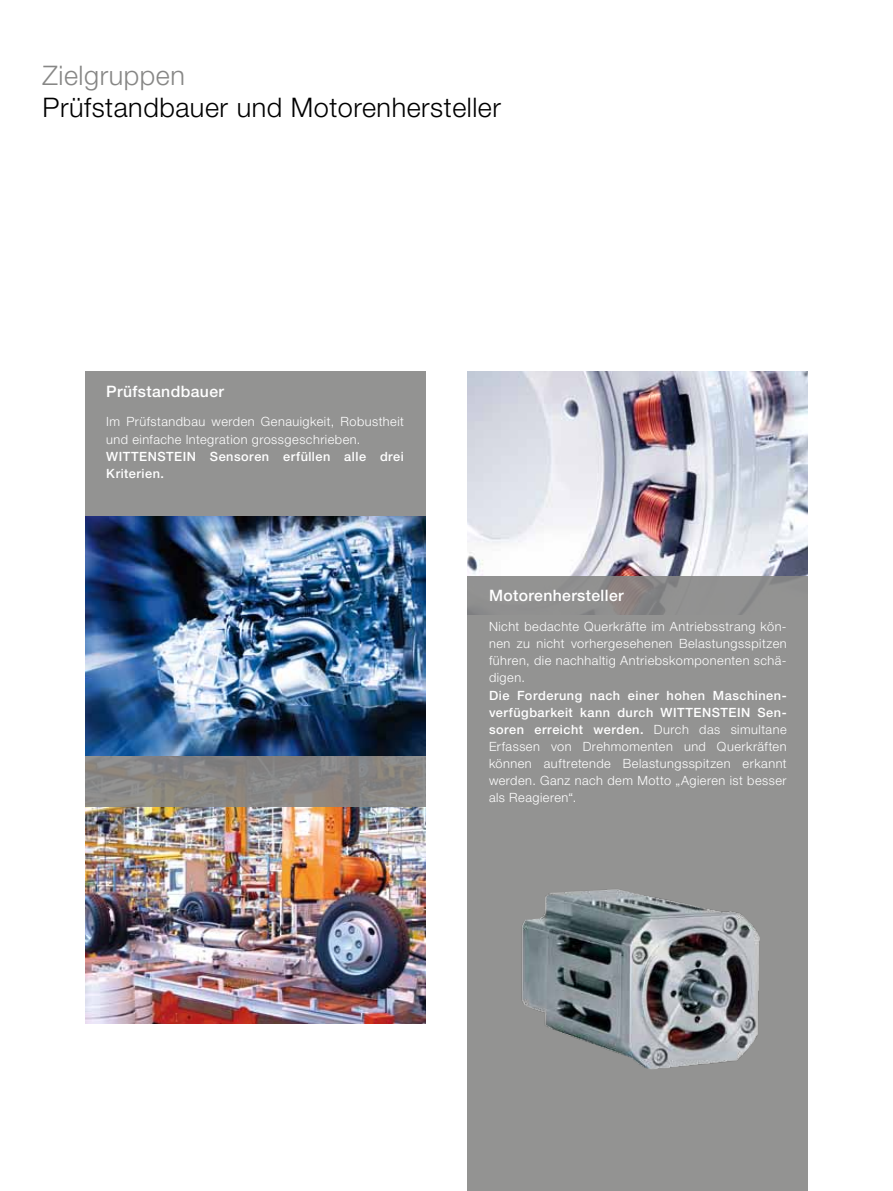
<style>
.page{position:relative;width:893px;height:1191px;background:#fff}
.page>*{position:absolute;margin:0;border:0;box-sizing:border-box;transform-origin:0 0}
.t1{font:300 27px "Helvetica Neue LT";letter-spacing:.02em;color:#000}
.t2{font:300 27px "Helvetica Neue LT";letter-spacing:.02em;color:#878786}
.t3{font:500 15.75px "Helvetica Neue LT";letter-spacing:.025em;color:#fff}
.t4{font:300 12.75px/17.1px "Helvetica Neue LT";letter-spacing:.04em;color:#fff;text-align:justify}
.t5{font:500 12.75px/17.1px "Helvetica Neue LT";letter-spacing:.04em;color:#fff}
.s1{font-weight:500}
</style>
<div class="page">
<img style="left:468px;top:371px;width:340px;height:205px">
<img style="left:85px;top:806px;width:340px;height:217px">
<img style="left:85px;top:371px;width:340px;height:435px">
<div style="left:468px;top:576px;width:340px;height:615px;background:#939392"></div>
<img style="left:521px;top:889px;width:239px;height:180px">
<h1 class="t2" style="left:43px;top:59px;width:144px">Zielgruppen</h1>
<h1 class="t1" style="left:43px;top:91px;width:460px">Prüfstandbauer und Motorenhersteller</h1>
<p class="t3" style="left:106px;top:381px;width:119px">Prüfstandbauer</p>
<p class="t4" style="left:106px;top:413px;width:299px">Im Prüfstandbau werden Genauigkeit, Robustheit und einfache Integration grossgeschrieben.</p>
<p class="t5" style="left:106px;top:447px;width:299px">WITTENSTEIN Sensoren erfüllen alle drei<br>Kriterien.</p>
<p class="t3" style="left:489px;top:586px;width:136px">Motorenhersteller</p>
<p class="t4" style="left:489px;top:618px;width:299px">Nicht bedachte Querkräfte im Antriebsstrang kön&shy;nen zu nicht vorhergesehenen Belastungsspitzen führen, die nachhaltig Antriebskomponenten schä&shy;digen.</p>
<p class="t4" style="left:489px;top:686px;width:299px"><span class="s1">Die Forderung nach einer hohen Maschinen&shy;verfügbarkeit kann durch WITTENSTEIN Sen&shy;soren erreicht werden.</span> Durch das simultane Erfassen von Drehmomenten und Querkräften können auftretende Belastungsspitzen erkannt werden. Ganz nach dem Motto „Agieren ist besser als Reagieren“.</p>
</div>
